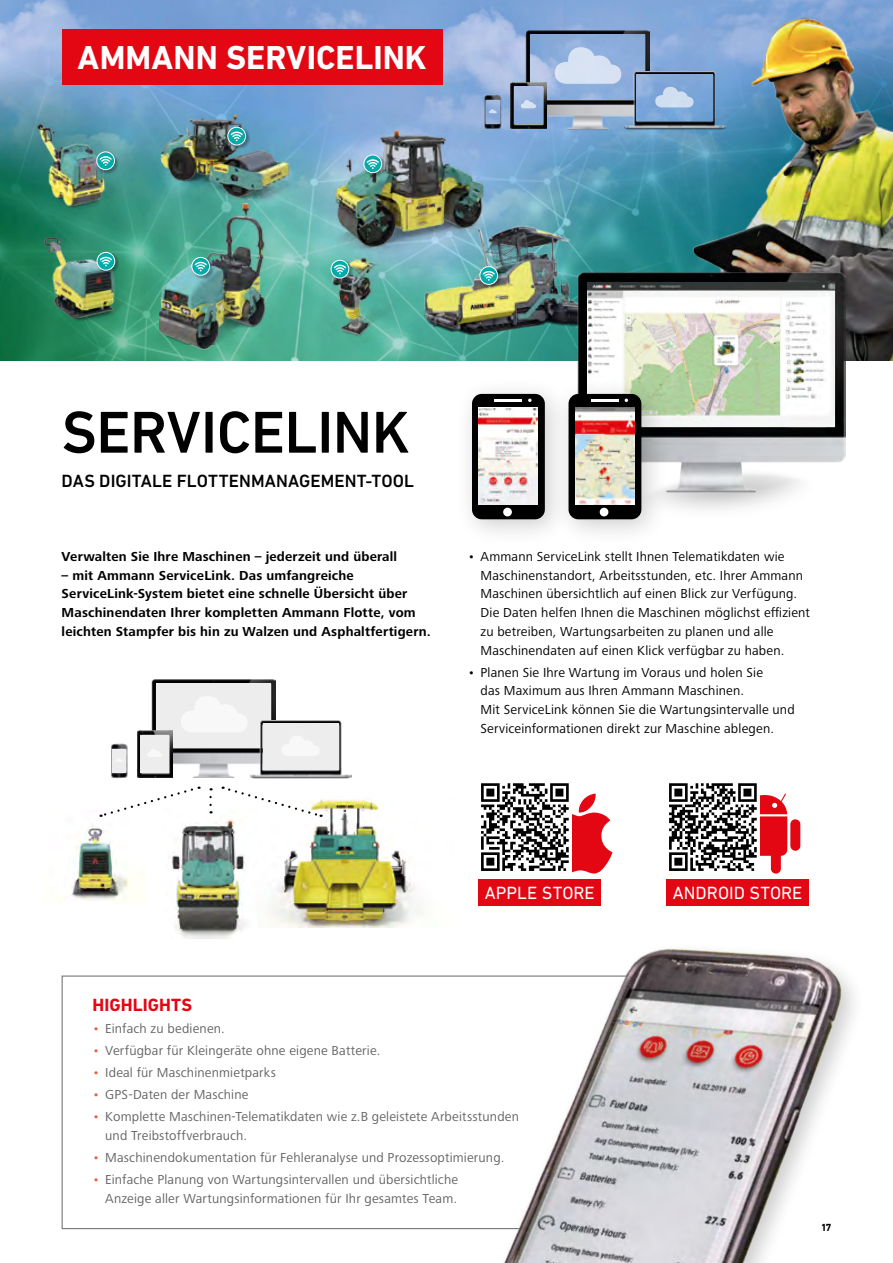
<style>
.page{position:relative;width:893px;height:1263px;background:#fff}
.page>*{position:absolute;margin:0;border:0;box-sizing:border-box;transform-origin:0 0}
.t1{font:500 60px "DIN Next LT Pro";letter-spacing:-.005em;color:#000}
.t2{font:700 33.75px "DIN Next LT Pro";color:#fff}
.t3{font:500 18px "DIN Next LT Pro";letter-spacing:.005em;color:#000}
.t4{font:18px "DIN Next LT Pro";color:#fff}
.t5{font:700 18px "DIN Next LT Pro";letter-spacing:.005em;color:#e30613}
.t6{font:13.5px/18.8px "Frutiger Next LTW1 G";letter-spacing:.015em;color:#000}
.t7{font:13.5px/18.8px "Frutiger Next LTW1 G";letter-spacing:.015em;color:#646363}
.t8{font:700 13.5px/18.8px "Frutiger Next LTW1 G";letter-spacing:.015em;color:#000}
.t9{font:700 10.5px "DIN Next LT Pro";color:#000}
.s1{color:#eb5d40}
</style>
<div class="page">
<img style="left:0;top:0;width:893px;height:360px">
<img style="left:627px;top:18px;width:266px;height:342px">
<img style="left:525px;top:30px;width:124px;height:99px">
<img style="left:530px;top:35px;width:114px;height:64px">
<div style="left:62px;top:30px;width:381px;height:55px;background:#e30613"></div>
<img style="left:511px;top:82px;width:35px;height:47px">
<svg style="left:555px;top:47px;width:66px;height:37px;background:#c2d3ec"></svg>
<img style="left:624px;top:71px;width:101px;height:59px">
<img style="left:637px;top:75px;width:75px;height:46px">
<svg style="left:655px;top:87px;width:38px;height:20px"></svg>
<img style="left:483px;top:94px;width:20px;height:22px">
<img style="left:514px;top:86px;width:28px;height:38px">
<img style="left:486px;top:100px;width:14px;height:16px">
<svg style="left:489px;top:109px;width:8px;height:4px"></svg>
<svg style="left:521px;top:100px;width:15px;height:8px"></svg>
<img style="left:136px;top:100px;width:177px;height:109px">
<img style="left:308px;top:116px;width:203px;height:143px">
<img style="left:25px;top:226px;width:121px;height:102px">
<img style="left:160px;top:195px;width:135px;height:159px">
<img style="left:309px;top:248px;width:88px;height:95px">
<img style="left:0;top:104px;width:145px;height:120px">
<div style="left:96px;top:252px;width:22px;height:22px;background:#000;opacity:.3"></div>
<svg style="left:97px;top:252px;width:18px;height:18px"></svg>
<div style="left:97px;top:252px;width:18px;height:19px;border:1px solid #fff;border-radius:50%"></div>
<svg style="left:100px;top:257px;width:12px;height:9px"></svg>
<div style="left:191px;top:257px;width:22px;height:22px;background:#000;opacity:.3"></div>
<svg style="left:192px;top:257px;width:18px;height:18px"></svg>
<div style="left:191px;top:257px;width:19px;height:19px;border:1px solid #fff;border-radius:50%"></div>
<svg style="left:195px;top:262px;width:12px;height:9px"></svg>
<div style="left:330px;top:260px;width:22px;height:22px;background:#000;opacity:.3"></div>
<svg style="left:331px;top:260px;width:18px;height:18px"></svg>
<div style="left:331px;top:260px;width:18px;height:18px;border:1px solid #fff;border-radius:50%"></div>
<svg style="left:334px;top:265px;width:12px;height:9px"></svg>
<div style="left:363px;top:154px;width:22px;height:22px;background:#000;opacity:.3"></div>
<svg style="left:364px;top:155px;width:18px;height:18px"></svg>
<div style="left:363px;top:155px;width:19px;height:18px;border:1px solid #fff;border-radius:50%"></div>
<svg style="left:367px;top:159px;width:12px;height:10px"></svg>
<img style="left:401px;top:201px;width:222px;height:149px">
<div style="left:227px;top:127px;width:22px;height:22px;background:#000;opacity:.3"></div>
<svg style="left:228px;top:127px;width:18px;height:18px"></svg>
<div style="left:227px;top:127px;width:19px;height:18px;border:1px solid #fff;border-radius:50%"></div>
<svg style="left:231px;top:132px;width:12px;height:9px"></svg>
<div style="left:479px;top:266px;width:22px;height:22px;background:#000;opacity:.3"></div>
<svg style="left:480px;top:267px;width:18px;height:17px"></svg>
<div style="left:479px;top:266px;width:19px;height:19px;border:1px solid #fff;border-radius:50%"></div>
<svg style="left:483px;top:271px;width:12px;height:10px"></svg>
<div style="left:96px;top:151px;width:22px;height:22px;background:#000;opacity:.3"></div>
<svg style="left:97px;top:152px;width:17px;height:18px"></svg>
<div style="left:96px;top:151px;width:19px;height:19px;border:1px solid #fff;border-radius:50%"></div>
<svg style="left:99px;top:156px;width:13px;height:10px"></svg>
<svg style="left:669px;top:493px;width:120px;height:17px"></svg>
<div style="left:455px;top:376px;width:117px;height:171px;background:#000;opacity:.2"></div>
<div style="left:472px;top:394px;width:73px;height:125px;background:#000;border-radius:10px"></div>
<img style="left:479px;top:408px;width:59px;height:96px">
<div style="left:503px;top:508px;width:9px;height:8px;background:#fff;border-radius:50%"></div>
<svg style="left:528px;top:399px;width:4px;height:3px"></svg>
<hr style="left:495px;top:399px;width:27px;height:2px;background:#fff">
<img style="left:291px;top:905px;width:563px;height:358px">
<img style="left:151px;top:679px;width:125px;height:99px">
<div style="left:157px;top:684px;width:114px;height:64px;background:#ededed"></div>
<img style="left:137px;top:731px;width:35px;height:46px">
<svg style="left:181px;top:696px;width:66px;height:36px"></svg>
<img style="left:250px;top:720px;width:101px;height:59px">
<div style="left:263px;top:723px;width:75px;height:47px;background:#ededed"></div>
<svg style="left:282px;top:736px;width:37px;height:20px"></svg>
<img style="left:111px;top:743px;width:17px;height:36px">
<div style="left:141px;top:735px;width:28px;height:38px;background:#ededed"></div>
<div style="left:113px;top:749px;width:13px;height:23px;background:#ededed"></div>
<svg style="left:116px;top:758px;width:6px;height:4px"></svg>
<svg style="left:148px;top:749px;width:14px;height:8px"></svg>
<img style="left:171px;top:811px;width:75px;height:127px">
<img style="left:71px;top:814px;width:74px;height:89px">
<img style="left:270px;top:798px;width:184px;height:129px">
<svg style="left:209px;top:797px;width:3px;height:16px"></svg>
<svg style="left:101px;top:787px;width:99px;height:30px"></svg>
<svg style="left:223px;top:787px;width:99px;height:30px"></svg>
<img style="left:576px;top:271px;width:269px;height:222px">
<img style="left:587px;top:282px;width:193px;height:144px">
<img style="left:780px;top:282px;width:54px;height:144px">
<div style="left:551px;top:376px;width:118px;height:171px;background:#000;opacity:.2"></div>
<div style="left:568px;top:394px;width:73px;height:125px;background:#000;border-radius:10px"></div>
<img style="left:575px;top:408px;width:59px;height:96px">
<div style="left:600px;top:508px;width:8px;height:8px;background:#fff;border-radius:50%"></div>
<hr style="left:591px;top:399px;width:28px;height:2px;background:#fff">
<div style="left:478px;top:879px;width:123px;height:26px;background:#e30613"></div>
<svg style="left:481px;top:783px;width:131px;height:91px"></svg>
<div style="left:666px;top:879px;width:143px;height:26px;background:#e30613"></div>
<svg style="left:669px;top:783px;width:131px;height:91px"></svg>
<h2 class="t2" style="left:78px;top:38px;width:351px">AMMANN SERVICELINK</h2>
<h1 class="t1" style="left:62px;top:397px;width:350px">SERVICELINK</h1>
<h3 class="t3" style="left:62px;top:471px;width:354px">DAS DIGITALE FLOTTENMANAGEMENT-TOOL</h3>
<p class="t8" style="left:62px;top:547px;width:337px">Verwalten Sie Ihre Maschinen – jederzeit und überall</p>
<p class="t8" style="left:62px;top:566px;width:371px">– mit Ammann ServiceLink. Das umfangreiche ServiceLink-System bietet eine schnelle Übersicht über Maschinendaten Ihrer kompletten Ammann Flotte, vom leichten Stampfer bis hin zu Walzen und Asphaltfertigern.</p>
<p class="t6" style="left:480px;top:547px;width:331px;text-indent:-13px">• Ammann ServiceLink stellt Ihnen Telematikdaten wie Maschinenstandort, Arbeitsstunden, etc. Ihrer Ammann Maschinen übersichtlich auf einen Blick zur Verfügung.<br>Die Daten helfen Ihnen die Maschinen möglichst effizient zu betreiben, Wartungsarbeiten zu planen und alle Maschinendaten auf einen Klick verfügbar zu haben.</p>
<p class="t6" style="left:480px;top:663px;width:316px;text-indent:-13px">• Planen Sie Ihre Wartung im Voraus und holen Sie<br>das Maximum aus Ihren Ammann Maschinen.<br>Mit ServiceLink können Sie die Wartungsintervalle und Serviceinformationen direkt zur Maschine ablegen.</p>
<h3 class="t4" style="left:485px;top:883px;width:111px">APPLE STORE</h3>
<h3 class="t4" style="left:673px;top:883px;width:131px">ANDROID STORE</h3>
<h3 class="t5" style="left:92px;top:995px;width:101px">HIGHLIGHTS</h3>
<p class="t7" style="left:92px;top:1020px;width:134px"><span class="s1">•</span> Einfach zu bedienen.</p>
<p class="t7" style="left:92px;top:1042px;width:289px"><span class="s1">•</span> Verfügbar für Kleingeräte ohne eigene Batterie.</p>
<p class="t7" style="left:92px;top:1064px;width:185px"><span class="s1">•</span> Ideal für Maschinenmietparks</p>
<p class="t7" style="left:92px;top:1086px;width:157px"><span class="s1">•</span> GPS-Daten der Maschine</p>
<p class="t7" style="left:105px;top:1108px;width:415px;text-indent:-13px"><span class="s1">•</span> Komplette Maschinen-Telematikdaten wie z.B geleistete Arbeitsstunden und Treibstoffverbrauch.</p>
<p class="t7" style="left:92px;top:1148px;width:413px"><span class="s1">•</span> Maschinendokumentation für Fehleranalyse und Prozessoptimierung.</p>
<p class="t7" style="left:92px;top:1170px;width:367px;text-align:right"><span class="s1">•</span> Einfache Planung von Wartungsintervallen und übersichtliche<br>Anzeige aller Wartungsinformationen für Ihr gesamtes Team.</p>
<p class="t9" style="left:822px;top:1221px;width:11px">17</p>
</div>
